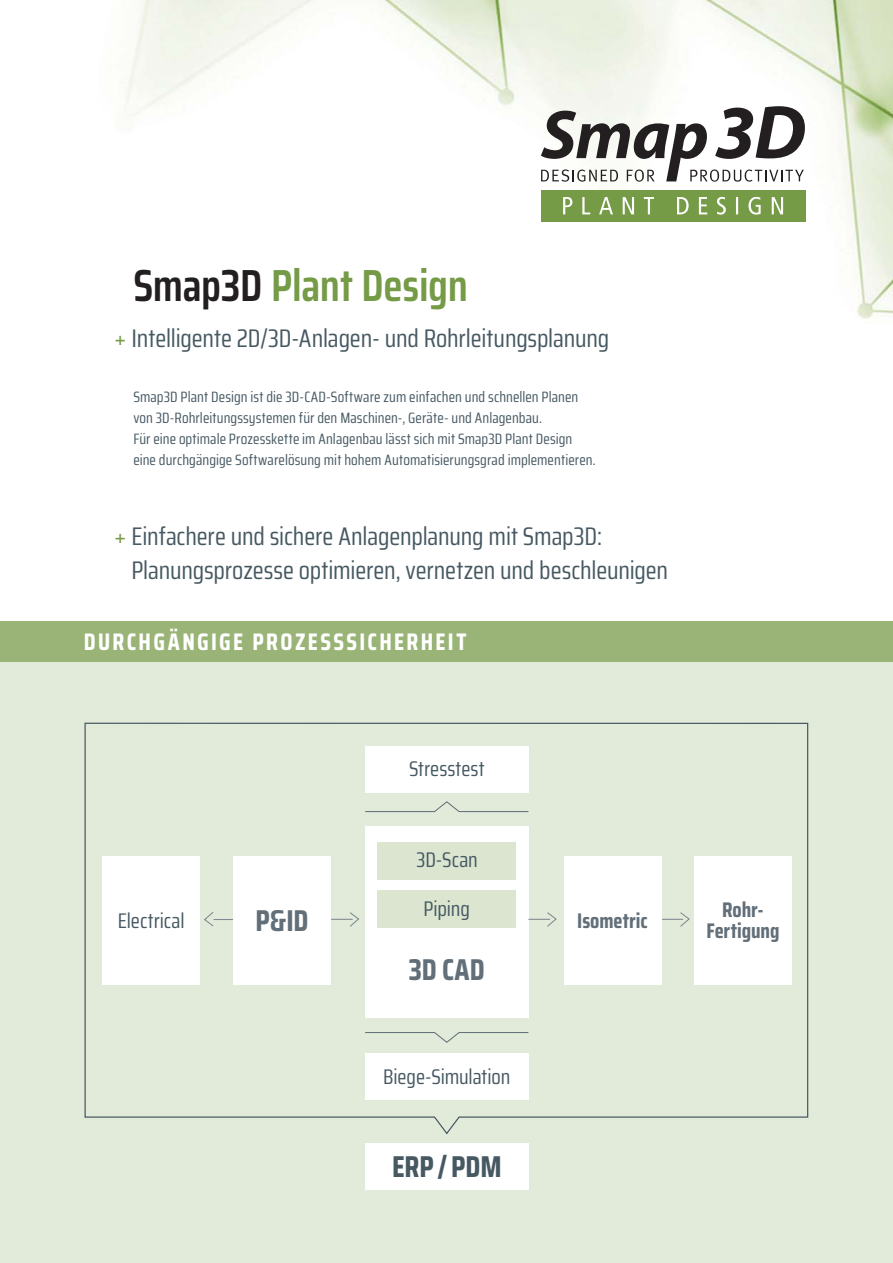
<style>
.page{position:relative;width:893px;height:1263px;background:#fff}
.page>*{position:absolute;margin:0;border:0;box-sizing:border-box;transform-origin:0 0}
.t1{font:600 45px "Saira Condensed";letter-spacing:-.01em;color:#759b47}
.t2{font:700 30.15px "Saira Condensed";color:#626f79}
.t3{font:700 30.15px "Saira Condensed";letter-spacing:-.005em;color:#465862}
.t4{font:25.5px/33.6px "Saira Condensed";letter-spacing:-.01em;color:#465862}
.t5{font:700 24px "Saira Condensed";letter-spacing:.095em;color:#fff}
.t6{font:21.15px "Saira Condensed";letter-spacing:-.005em;color:#465862}
.t7{font:700 21.15px/21.1px "Saira Condensed";letter-spacing:-.005em;color:#626f79;text-align:center}
.t8{font:15px/21px "Saira Condensed";letter-spacing:.005em;color:#465862}
.s1{color:#231f20}
.s2{color:#759b47}
</style>
<div class="page">
<img style="left:124px;top:0;width:768px;height:320px">
<div style="left:0;top:655px;width:892px;height:608px;background:#e2ead9"></div>
<div style="left:365px;top:1144px;width:163px;height:46px;background:#fff"></div>
<div style="left:0;top:621px;width:892px;height:40px;background:#99b476"></div>
<svg style="left:84px;top:722px;width:724px;height:413px"></svg>
<div style="left:233px;top:856px;width:98px;height:129px;background:#fff"></div>
<div style="left:563px;top:856px;width:98px;height:129px;background:#fff"></div>
<div style="left:102px;top:856px;width:98px;height:129px;background:#fff"></div>
<div style="left:541px;top:190px;width:264px;height:31px;background:#759b47"></div>
<svg style="left:563px;top:197px;width:220px;height:18px"></svg>
<svg style="left:541px;top:106px;width:263px;height:76px"></svg>
<div style="left:694px;top:856px;width:98px;height:129px;background:#fff"></div>
<h1 class="t1" style="left:133px;top:250px;width:336px"><span class="s1">Smap3D</span> Plant Design</h1>
<h3 class="t4" style="left:114px;top:321px;width:496px"><span class="s2">+</span> Intelligente 2D/3D-Anlagen- und Rohrleitungsplanung</h3>
<p class="t8" style="left:133px;top:386px;width:464px">Smap3D Plant Design ist die 3D-CAD-Software zum einfachen und schnellen Planen von 3D-Rohrleitungssystemen für den Maschinen-, Geräte- und Anlagenbau.<br>Für eine optimale Prozesskette im Anlagenbau lässt sich mit Smap3D Plant Design eine durchgängige Softwarelösung mit hohem Automatisierungsgrad implementieren.</p>
<h3 class="t4" style="left:131px;top:520px;width:538px;text-indent:-17px"><span class="s2">+</span> Einfachere und sichere Anlagenplanung mit Smap3D:<br>Planungsprozesse optimieren, vernetzen und beschleunigen</h3>
<h3 class="t5" style="left:84px;top:622px;width:384px">DURCHGÄNGIGE PROZESSSICHERHEIT</h3>
<h3 class="t6" style="left:409px;top:752px;width:77px">Stresstest</h3>
<h3 class="t6" style="left:416px;top:843px;width:63px">3D-Scan</h3>
<h3 class="t6" style="left:423px;top:892px;width:48px">Piping</h3>
<h3 class="t6" style="left:118px;top:904px;width:68px">Electrical</h3>
<h2 class="t2" style="left:255px;top:896px;width:55px">P&amp;ID</h2>
<h3 class="t7" style="left:577px;top:910px;width:72px">Isometric</h3>
<h2 class="t2" style="left:408px;top:946px;width:78px">3D CAD</h2>
<h3 class="t6" style="left:383px;top:1060px;width:129px">Biege-Simulation</h3>
<h2 class="t3" style="left:392px;top:1142px;width:111px">ERP / PDM</h2>
<h3 class="t7" style="left:706px;top:899px;width:74px">Rohr-<br>Fertigung</h3>
</div>
